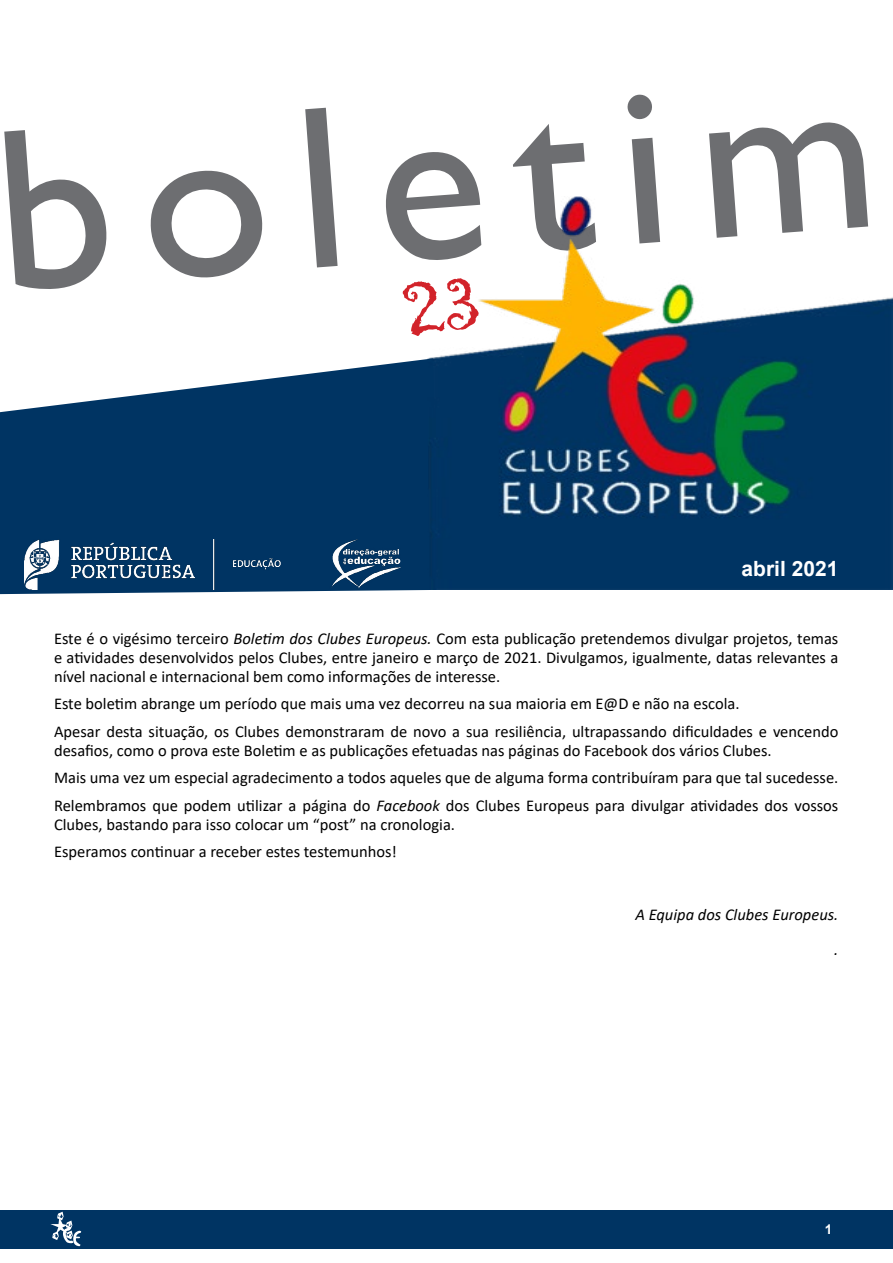
<style>
.page{position:relative;width:893px;height:1263px;background:#fff}
.page>*{position:absolute;margin:0;border:0;box-sizing:border-box;transform-origin:0 0}
.t1{font:232.5px "Gill Sans";color:#6d6e71}
.t2{font:700 21px "Arial";color:#fff}
.t3{font:16.5px/27.5px "Calibri";color:#000}
.t4{font:italic 16.5px/34.8px "Calibri";color:#000;text-align:right}
.t5{font:700 13.5px "Arial";color:#fff}
.s1{font-style:italic}
</style>
<div class="page">
<div style="left:0;top:1211px;width:893px;height:38px;background:#003463"></div>
<svg style="left:48px;top:1210px;width:34px;height:37px"></svg>
<svg style="left:0;top:358px;width:428px;height:236px;fill:#003463"></svg>
<img style="left:428px;top:196px;width:465px;height:394px">
<img style="left:24px;top:539px;width:377px;height:50px">
<svg style="left:428px;top:276px;width:52px;height:61px"></svg>
<h1 class="t1" style="left:-13px;top:76px;width:883px;rotate:-4deg">boletim</h1>
<p class="t2" style="left:741px;top:554px;width:98px">abril 2021</p>
<p class="t3" style="left:54px;top:628px;width:786px;line-height:18.9px;text-align:justify">Este é o vigésimo terceiro <span class="s1">Boletim dos Clubes Europeus.</span> Com esta publicação pretendemos divulgar projetos, temas e atividades desenvolvidos pelos Clubes, entre janeiro e março de 2021. Divulgamos, igualmente, datas relevantes a nível nacional e internacional bem como informações de interesse.</p>
<p class="t3" style="left:54px;top:690px;width:786px">Este boletim abrange um período que mais uma vez decorreu na sua maioria em E@D e não na escola.<br>Apesar desta situação, os Clubes demonstraram de novo a sua resiliência, ultrapassando dificuldades e vencendo</p>
<p class="t3" style="left:54px;top:736px;width:786px">desafios, como o prova este Boletim e as publicações efetuadas nas páginas do Facebook dos vários Clubes.<br>Mais uma vez um especial agradecimento a todos aqueles que de alguma forma contribuíram para que tal sucedesse.<br>Relembramos que podem utilizar a página do <span class="s1">Facebook</span> dos Clubes Europeus para divulgar atividades dos vossos</p>
<p class="t3" style="left:54px;top:810px;width:403px">Clubes, bastando para isso colocar um “post” na cronologia.<br>Esperamos continuar a receber estes testemunhos!</p>
<p class="t4" style="left:635px;top:897px;width:204px">A Equipa dos Clubes Europeus. .</p>
<p class="t5" style="left:825px;top:1219px;width:9px">1</p>
</div>
